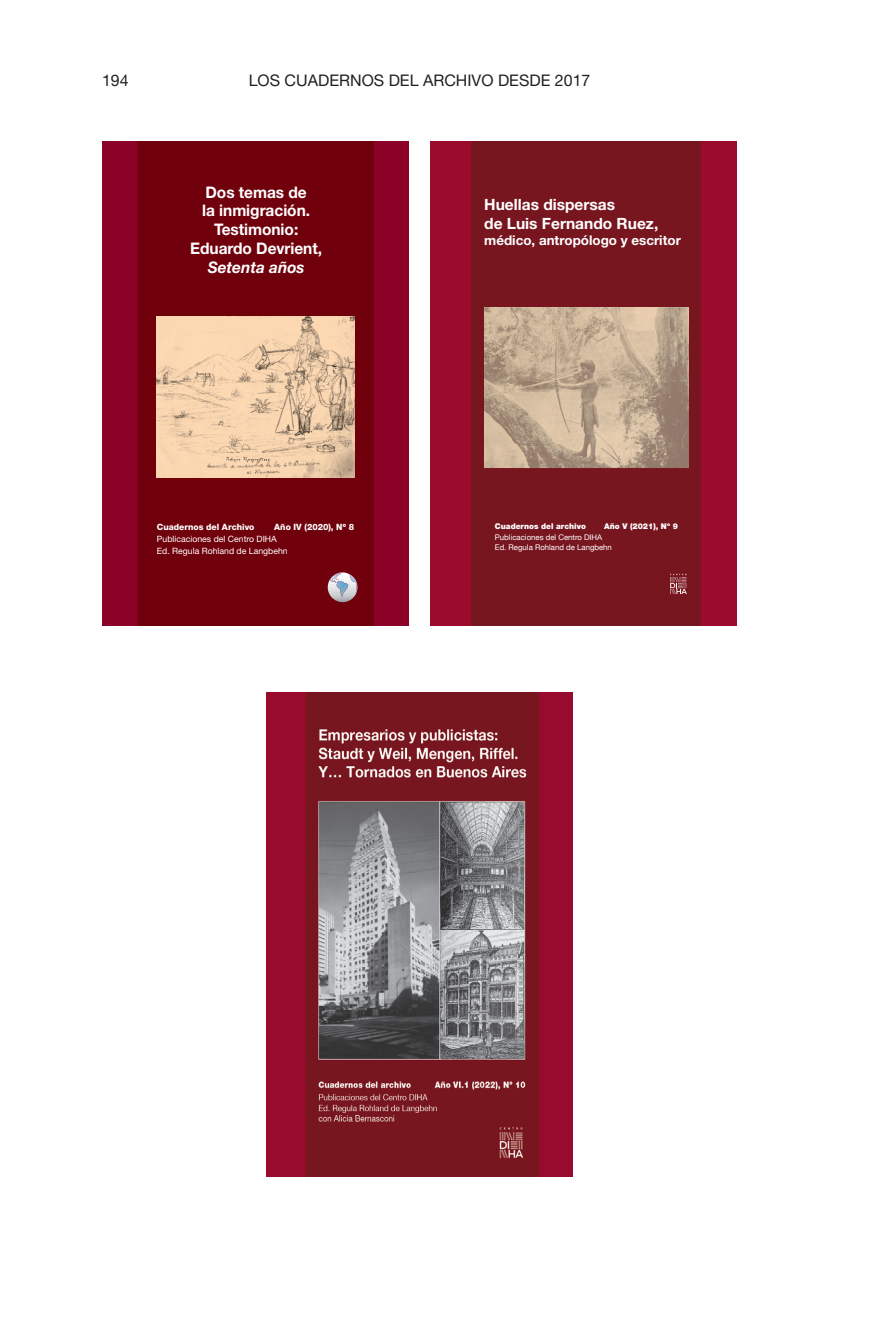
<style>
.page{position:relative;width:879px;height:1333px;background:#fff}
.page>*{position:absolute;margin:0;border:0;box-sizing:border-box;transform-origin:0 0}
.t1{font:700 16px/18.8px "Helvetica Neue LT Std";letter-spacing:-.005em;color:#fff;text-align:center}
.t2{font:16px "Helvetica Neue LT 55 Rm";color:#231f20}
.t3{font:italic 700 16px "Helvetica Neue LT Std";letter-spacing:-.005em;color:#fff}
.t4{font:700 15.6px/18.6px "Helvetica Neue LT";color:#fff}
.t5{font:700 13.4px "Helvetica Neue LT";color:#fff}
.t6{font:8.6px/12.4px "Helvetica Neue LT Std";color:#fff}
.t7{font:800 8.6px "Helvetica Neue LT Std";color:#fff}
.t8{font:900 8px "Helvetica Neue LT";color:#fff}
.t9{font:7.8px/10px "Helvetica Neue LT";color:#fff}
</style>
<div class="page">
<div style="left:103px;top:142px;width:306px;height:484px;background:#8b0127"></div>
<div style="left:137px;top:142px;width:237px;height:484px;background:#70000b"></div>
<img style="left:330px;top:572px;width:2px;height:9px">
<svg style="left:332px;top:572px;width:26px;height:25px"></svg>
<img style="left:157px;top:316px;width:198px;height:161px">
<div style="left:430px;top:142px;width:306px;height:484px;background:#9a0b2e"></div>
<div style="left:471px;top:142px;width:230px;height:484px;background:#781620"></div>
<img style="left:485px;top:308px;width:203px;height:160px">
<svg style="left:670px;top:574px;width:17px;height:20px"></svg>
<img style="left:266px;top:692px;width:307px;height:483px">
<h1 class="t2" style="left:102px;top:70px;width:28px">194</h1>
<h1 class="t2" style="left:249px;top:70px;width:343px">LOS CUADERNOS DEL ARCHIVO DESDE 2017</h1>
<h1 class="t1" style="left:190px;top:184px;width:133px">Dos temas de<br>la inmigración.<br>Testimonio:<br>Eduardo Devrient,</h1>
<h1 class="t3" style="left:208px;top:258px;width:98px">Setenta años</h1>
<p class="t7" style="left:157px;top:523px;width:99px">Cuadernos del Archivo</p>
<p class="t7" style="left:274px;top:523px;width:82px">Año IV (2020), Nº 8</p>
<p class="t6" style="left:157px;top:533px;width:132px">Publicaciones del Centro DIHA<br>Ed. Regula Rohland de Langbehn</p>
<h2 class="t4" style="left:484px;top:197px;width:176px">Huellas dispersas<br>de Luis Fernando Ruez,</h2>
<h3 class="t5" style="left:484px;top:235px;width:198px">médico, antropólogo y escritor</h3>
<p class="t8" style="left:495px;top:521px;width:92px">Cuadernos del archivo</p>
<p class="t8" style="left:604px;top:521px;width:75px">Año V (2021), Nº 9</p>
<p class="t9" style="left:495px;top:533px;width:119px">Publicaciones del Centro DIHA<br>Ed. Regula Rohland de Langbehn</p>
</div>
